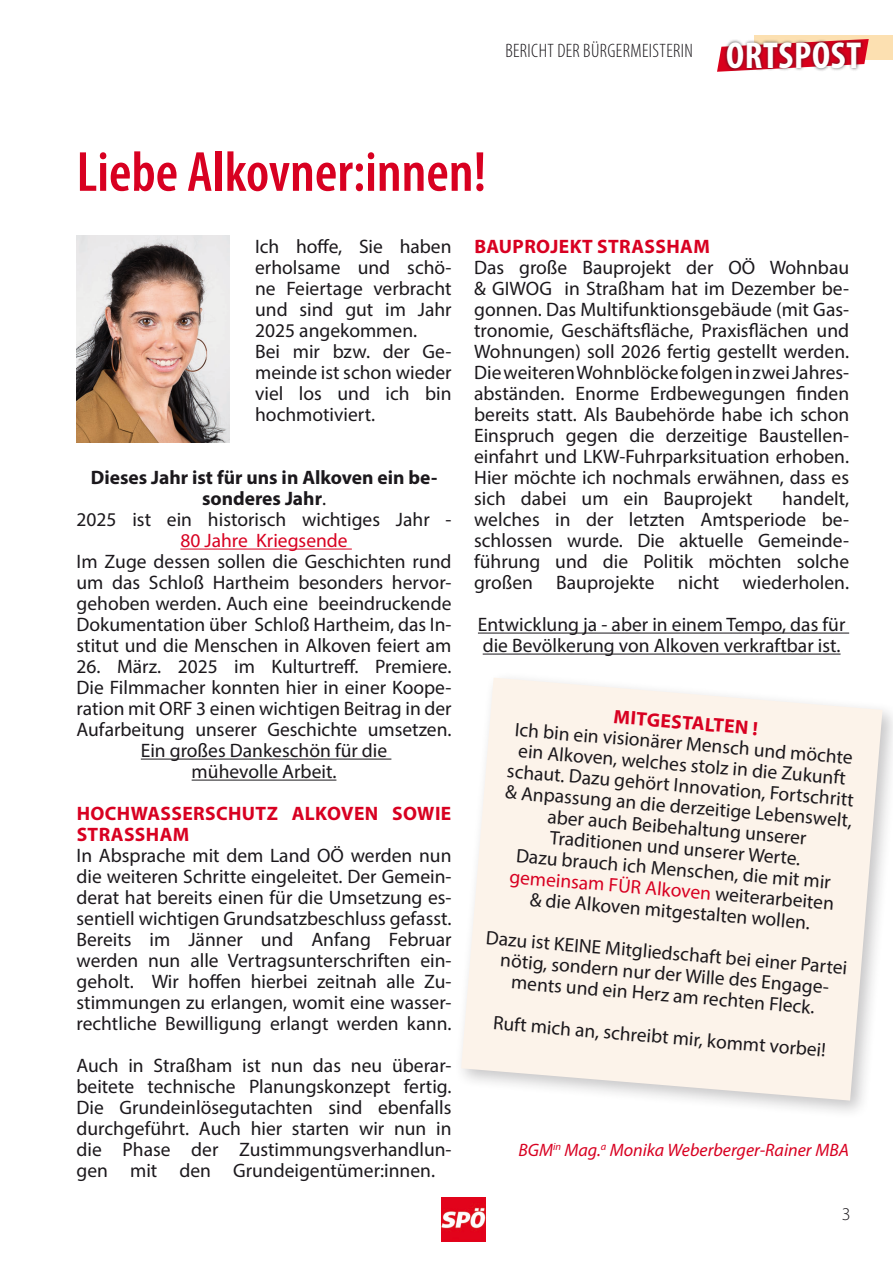
<style>
.page{position:relative;width:893px;height:1263px;background:#fff}
.page>*{position:absolute;margin:0;border:0;box-sizing:border-box;transform-origin:0 0}
.headline{font:600 condensed 57px "Myriad Pro";color:#d80021}
.t1{font:700 condensed 37.65px "Myriad Pro";letter-spacing:.02em;color:#fff}
.Fließtext{font:19.5px/21px "Myriad Pro";color:#1b181c;text-align:justify}
.Fließtext-2{font:700 19.5px "Myriad Pro";letter-spacing:.02em;color:#d80021}
.Fließtext-3{font:19.5px "Myriad Pro";color:#d80021}
.Fließtext-4{font:700 19.5px/21px "Myriad Pro";color:#1b181c;text-align:center}
.t2{font:300 condensed 19.5px "Myriad Pro";letter-spacing:.02em;color:#1b181c}
.Fließtext-5{font:italic 18px "Myriad Pro";color:#d80021}
.t3{font:300 18px "Myriad Pro";color:#1b181c}
.s1{font-weight:400}
.s2{color:#1b181c}
</style>
<div class="page">
<svg style="left:717px;top:35px;width:176px;height:37px"></svg>
<div style="left:723px;top:39px;width:141px;height:33px;background:#1b181c;opacity:.75"></div>
<hr style="left:180px;top:549px;width:172px;height:1px;background:#d80021">
<hr style="left:141px;top:759px;width:250px;height:1px;background:#1b181c">
<hr style="left:192px;top:780px;width:144px;height:1px;background:#1b181c">
<hr style="left:478px;top:633px;width:371px;height:1px;background:#1b181c">
<hr style="left:483px;top:654px;width:358px;height:1px;background:#1b181c">
<img style="left:77px;top:236px;width:153px;height:206px">
<img style="left:441px;top:1197px;width:44px;height:44px">
<div style="left:454px;top:671px;width:439px;height:448px;background:#1b181c;opacity:.25"></div>
<svg style="left:461px;top:678px;width:421px;height:422px;background:#faf3eb"></svg>
<p class="t2" style="left:505px;top:39px;width:189px">BERICHT DER BÜRGERMEISTERIN</p>
<p class="headline" style="left:77px;top:137px;width:411px">Liebe Alkovner:innen!</p>
<h2 class="t1" style="left:726px;top:32px;width:137px">ORTSPOST</h2>
<p class="Fließtext" style="left:255px;top:236px;width:198px">Ich hoffe, Sie haben erholsame und schö&shy;ne Feiertage verbracht und sind gut im Jahr</p>
<p class="Fließtext" style="left:255px;top:320px;width:164px">2025 angekommen.</p>
<p class="Fließtext" style="left:255px;top:341px;width:198px">Bei mir bzw. der Ge&shy;meinde ist schon wieder</p>
<p class="Fließtext" style="left:255px;top:383px;width:198px">viel los und ich bin</p>
<p class="Fließtext" style="left:255px;top:404px;width:122px">hochmotiviert.</p>
<p class="Fließtext-4" style="left:91px;top:466px;width:348px">Dieses Jahr ist für uns in Alkoven ein be&shy;sonderes Jahr<span class="s1">.</span></p>
<p class="Fließtext" style="left:77px;top:509px;width:376px">2025 ist ein historisch wichtiges Jahr -</p>
<p class="Fließtext-3" style="left:180px;top:528px;width:169px">80 Jahre Kriegsende</p>
<p class="Fließtext" style="left:77px;top:551px;width:377px">Im Zuge dessen sollen die Geschichten rund um das Schloß Hartheim besonders hervor&shy;gehoben werden. Auch eine beeindruckende Dokumentation über Schloß Hartheim, das In&shy;stitut und die Menschen in Alkoven feiert am</p>
<p class="Fließtext" style="left:77px;top:656px;width:376px">26. März. 2025 im Kulturtreff. Premiere.</p>
<p class="Fließtext" style="left:77px;top:677px;width:377px">Die Filmmacher konnten hier in einer Koope&shy;ration mit ORF 3 einen wichtigen Beitrag in der Aufarbeitung unserer Geschichte umsetzen.</p>
<p class="Fließtext" style="left:141px;top:740px;width:248px">Ein großes Dankeschön für die</p>
<p class="Fließtext" style="left:192px;top:761px;width:146px">mühevolle Arbeit.</p>
<p class="Fließtext-2" style="left:77px;top:801px;width:376px">HOCHWASSERSCHUTZ ALKOVEN SOWIE</p>
<p class="Fließtext-2" style="left:77px;top:822px;width:114px">STRASSHAM</p>
<p class="Fließtext" style="left:77px;top:845px;width:377px">In Absprache mit dem Land OÖ werden nun die weiteren Schritte eingeleitet. Der Gemein&shy;derat hat bereits einen für die Umsetzung es&shy;sentiell wichtigen Grundsatzbeschluss gefasst.</p>
<p class="Fließtext" style="left:77px;top:929px;width:376px">Bereits im Jänner und Anfang Februar</p>
<p class="Fließtext" style="left:77px;top:950px;width:377px">werden nun alle Vertragsunterschriften ein&shy;geholt. Wir hoffen hierbei zeitnah alle Zu&shy;stimmungen zu erlangen, womit eine wasser&shy;rechtliche Bewilligung erlangt werden kann.</p>
<p class="Fließtext" style="left:77px;top:1055px;width:377px">Auch in Straßham ist nun das neu überar&shy;beitete technische Planungskonzept fertig.<br>Die Grundeinlösegutachten sind ebenfalls durchgeführt. Auch hier starten wir nun in die Phase der Zustimmungsverhandlun&shy;gen mit den Grundeigentümer:innen.</p>
<p class="Fließtext-2" style="left:474px;top:234px;width:237px">BAUPROJEKT STRASSHAM</p>
<p class="Fließtext" style="left:474px;top:257px;width:376px">Das große Bauprojekt der OÖ Wohnbau</p>
<p class="Fließtext" style="left:474px;top:278px;width:377px">&amp; GIWOG in Straßham hat im Dezember be&shy;gonnen. Das Multifunktionsgebäude (mit Gas&shy;tronomie, Geschäftsfläche, Praxisflächen und Wohnungen) soll 2026 fertig gestellt werden.<br>Die weiteren Wohnblöcke folgen in zwei Jahres&shy;abständen. Enorme Erdbewegungen finden bereits statt. Als Baubehörde habe ich schon Einspruch gegen die derzeitige Baustellen&shy;einfahrt und LKW-Fuhrparksituation erhoben.</p>
<p class="Fließtext" style="left:474px;top:467px;width:376px">Hier möchte ich nochmals erwähnen, dass es</p>
<p class="Fließtext" style="left:474px;top:488px;width:280px">sich dabei um ein Bauprojekt</p>
<p class="Fließtext" style="left:474px;top:488px;width:377px;text-indent:308px">handelt, welches in der letzten Amtsperiode be&shy;schlossen wurde. Die aktuelle Gemeinde-</p>
<p class="Fließtext" style="left:474px;top:551px;width:377px">führung und die Politik möchten solche</p>
<p class="Fließtext" style="left:474px;top:572px;width:377px">großen Bauprojekte nicht wiederholen.</p>
<p class="Fließtext" style="left:478px;top:614px;width:369px">Entwicklung ja - aber in einem Tempo, das für die Bevölkerung von Alkoven verkraftbar ist.</p>
<p class="Fließtext-2" style="left:615px;top:703px;width:146px;rotate:5deg">MITGESTALTEN !</p>
<p class="Fließtext" style="left:516px;top:718px;width:340px;rotate:5deg">Ich bin ein visionärer Mensch und möchte</p>
<p class="Fließtext" style="left:519px;top:739px;width:330px;rotate:5deg">ein Alkoven, welches stolz in die Zukunft</p>
<p class="Fließtext" style="left:508px;top:759px;width:349px;rotate:5deg">schaut. Dazu gehört Innovation, Fortschritt</p>
<p class="Fließtext" style="left:506px;top:780px;width:349px;rotate:5deg">&amp; Anpassung an die derzeitige Lebenswelt,</p>
<p class="Fließtext" style="left:549px;top:805px;width:261px;rotate:5deg">aber auch Beibehaltung unserer</p>
<p class="Fließtext" style="left:551px;top:826px;width:253px;rotate:5deg">Traditionen und unserer Werte.</p>
<p class="Fließtext" style="left:517px;top:844px;width:317px;rotate:5deg">Dazu brauch ich Menschen, die mit mir</p>
<p class="Fließtext-3" style="left:511px;top:864px;width:327px;rotate:5deg">gemeinsam FÜR Alkoven <span class="s2">weiterarbeiten</span></p>
<p class="Fließtext" style="left:531px;top:888px;width:283px;rotate:5deg">&amp; die Alkoven mitgestalten wollen.</p>
<p class="Fließtext" style="left:487px;top:926px;width:364px;rotate:5deg">Dazu ist KEINE Mitgliedschaft bei einer Partei</p>
<p class="Fließtext" style="left:501px;top:948px;width:331px;text-align:center;rotate:5deg">nötig, sondern nur der Wille des Engage&shy;ments und ein Herz am rechten Fleck.</p>
<p class="Fließtext" style="left:494px;top:1011px;width:335px;rotate:5deg">Ruft mich an, schreibt mir, kommt vorbei!</p>
<p class="Fließtext-5" style="left:518px;top:1139px;width:332px">BGM<sup>in</sup> Mag.<sup>a</sup> Monika Weberberger-Rainer MBA</p>
<p class="t3" style="left:842px;top:1203px;width:10px">3</p>
</div>
